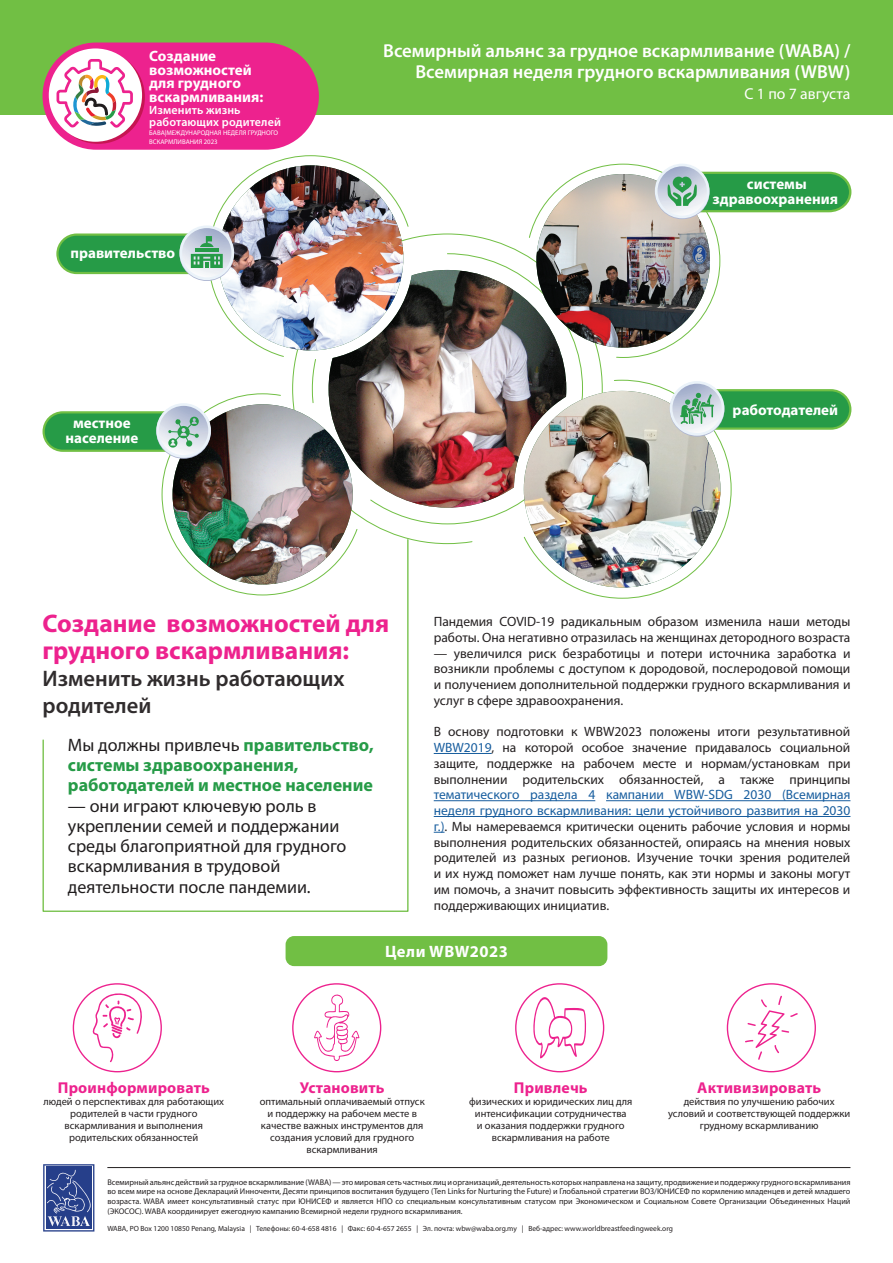
<style>
.page{position:relative;width:893px;height:1263px;background:#fff}
.page>*{position:absolute;margin:0;border:0;box-sizing:border-box;transform-origin:0 0}
.t1{font:700 25.5px/27px "Myriad Pro";color:#ed228e}
.t2{font:600 22.5px/27px "Myriad Pro";color:#302c2d}
.t3{font:600 18.75px/21.8px "Myriad Pro";color:#fff;text-align:right}
.t4{font:18px/20.2px "Myriad Pro";color:#201d1e}
.t5{font:700 18px/20.2px "Myriad Pro";color:#269b47}
.t6{font:700 16.5px "Myriad Pro";letter-spacing:.03em;color:#fff}
.t7{font:700 15.75px "Myriad Pro";letter-spacing:.01em;color:#ed228e}
.t8{font:15.75px "Myriad Pro";color:#fff}
.t9{font:700 15px/13.5px "Myriad Pro";color:#fff;text-align:center}
.t10{font:13.5px/15.8px "Myriad Pro";color:#231f20;text-align:justify}
.t11{font:600 12px/12px "Myriad Pro";letter-spacing:.01em;color:#fff}
.t12{font:10.5px/12px "Myriad Pro";color:#231f20;text-align:center}
.t13{font:8.25px/9.8px "Myriad Pro";color:#231f20;text-align:justify}
.t14{font:7.5px "Myriad Pro";color:#231f20}
.t15{font:6.75px/8.2px "Myriad Pro";color:#fff}
.s1{font-weight:400;color:#201d1e}
.s2{color:#175d9e}
</style>
<div class="page">
<svg style="left:409px;top:253px;width:174px;height:272px"></svg>
<div style="left:286px;top:936px;width:321px;height:30px;background:#71bf44;border-radius:9px"></div>
<div style="left:0;top:0;width:893px;height:115px;background:#71bf44"></div>
<svg style="left:43px;top:1164px;width:52px;height:68px"></svg>
<svg style="left:43px;top:1164px;width:51px;height:67px;background:#4d619f"></svg>
<svg style="left:92px;top:993px;width:52px;height:69px"></svg>
<svg style="left:533px;top:997px;width:53px;height:61px"></svg>
<svg style="left:314px;top:994px;width:45px;height:67px"></svg>
<svg style="left:745px;top:995px;width:53px;height:65px"></svg>
<hr style="left:434px;top:753px;width:58px;height:1px;background:#175d9e">
<hr style="left:434px;top:800px;width:161px;height:1px;background:#175d9e">
<hr style="left:606px;top:800px;width:244px;height:1px;background:#175d9e">
<hr style="left:434px;top:816px;width:416px;height:1px;background:#175d9e">
<svg style="left:42px;top:596px;width:367px;height:316px"></svg>
<hr style="left:107px;top:1167px;width:743px;height:1px;background:#231f20">
<svg style="left:523px;top:379px;width:209px;height:220px"></svg>
<img style="left:409px;top:270px;width:157px;height:238px">
<img style="left:524px;top:391px;width:196px;height:196px;border-radius:98px">
<svg style="left:56px;top:233px;width:162px;height:41px"></svg>
<div style="left:59px;top:236px;width:157px;height:36px;background:#269b47;border-radius:18px"></div>
<div style="left:43px;top:411px;width:161px;height:41px;background:#71bf44;border-radius:20px"></div>
<div style="left:45px;top:413px;width:157px;height:37px;background:#269b47;border-radius:18px"></div>
<svg style="left:156px;top:403px;width:55px;height:55px"></svg>
<img style="left:161px;top:155px;width:248px;height:441px">
<div style="left:670px;top:381px;width:54px;height:55px;background:#eaf2f9;border-radius:50%"></div>
<svg style="left:672px;top:384px;width:50px;height:49px"></svg>
<svg style="left:680px;top:389px;width:171px;height:41px;background:#54ad6a"></svg>
<img style="left:528px;top:163px;width:323px;height:195px">
<div style="left:43px;top:43px;width:276px;height:107px;background:#ed228e;border-radius:54px"></div>
<svg style="left:52px;top:51px;width:93px;height:93px"></svg>
<svg style="left:49px;top:48px;width:93px;height:94px;background:#fdf6fa"></svg>
<svg style="left:57px;top:59px;width:76px;height:69px;background:#e8c8d4"></svg>
<p class="t9" style="left:149px;top:49px;width:116px;text-align:left">Создание возможностей для грудного вскармливания:</p>
<p class="t11" style="left:149px;top:103px;width:133px">Изменить жизнь работающих родителей</p>
<p class="t15" style="left:149px;top:129px;width:130px">БABA|МЕЖДУНАРОДНАЯ НЕДЕЛЯ ГРУДНОГО<br>ВСКАРМЛИВАНИЯ 2023</p>
<p class="t9" style="left:70px;top:246px;width:106px">правительство</p>
<p class="t9" style="left:65px;top:415px;width:74px;line-height:15px">местное население</p>
<h3 class="t3" style="left:383px;top:39px;width:469px">Всемирный альянс за грудное вскармливание (WABA) /<br>Всемирная неделя грудного вскармливания (WBW)</h3>
<p class="t8" style="left:744px;top:84px;width:107px">С 1 по 7 августа</p>
<p class="t9" style="left:712px;top:176px;width:127px;line-height:15px">системы здравоохранения</p>
<p class="t9" style="left:733px;top:403px;width:107px">работодателей</p>
<h1 class="t1" style="left:43px;top:609px;width:348px">Создание возможностей для грудного вскармливания:</h1>
<h2 class="t2" style="left:43px;top:664px;width:304px">Изменить жизнь работающих родителей</h2>
<h3 class="t5" style="left:68px;top:734px;width:307px"><span class="s1">Мы должны привлечь</span> правительство, системы здравоохранения, работодателей и местное население</h3>
<h3 class="t4" style="left:68px;top:795px;width:280px">— они играют ключевую роль в укреплении семей и поддержании среды благоприятной для грудного вскармливания в трудовой деятельности после пандемии.</h3>
<p class="t10" style="left:434px;top:613px;width:418px">Пандемия COVID-19 радикальным образом изменила наши методы работы. Она негативно отразилась на женщинах детородного возраста</p>
<p class="t10" style="left:434px;top:645px;width:418px">— увеличился риск безработицы и потери источника заработка и возникли проблемы с доступом к дородовой, послеродовой помощи и получением дополнительной поддержки грудного вскармливания и услуг в сфере здравоохранения.</p>
<p class="t10" style="left:434px;top:724px;width:418px">В основу подготовки к WBW2023 положены итоги результативной <span class="s2">WBW2019</span>, на которой особое значение придавалось социальной защите, поддержке на рабочем месте и нормам/установкам при выполнении родительских обязанностей, а также принципы</p>
<p class="t10" style="left:434px;top:787px;width:418px"><span class="s2">тематического раздела 4 кампании WBW-SDG 2030 (Всемирная неделя грудного вскармливания: цели устойчивого развития на 2030 г.)</span>. Мы намереваемся критически оценить рабочие условия и нормы выполнения родительских обязанностей, опираясь на мнения новых родителей из разных регионов. Изучение точки зрения родителей и их нужд поможет нам лучше понять, как эти нормы и законы могут им помочь, а значит повысить эффективность защиты их интересов и поддерживающих инициатив.</p>
<p class="t6" style="left:385px;top:940px;width:124px">Цели WBW2023</p>
<p class="t7" style="left:58px;top:1077px;width:153px">Проинформировать</p>
<p class="t12" style="left:44px;top:1095px;width:182px">людей о перспективах для работающих родителей в части грудного вскармливания и выполнения родительских обязанностей</p>
<p class="t7" style="left:300px;top:1077px;width:86px">Установить</p>
<p class="t12" style="left:260px;top:1095px;width:167px">оптимальный оплачиваемый отпуск и поддержку на рабочем месте в качестве важных инструментов для создания условий для грудного вскармливания</p>
<p class="t7" style="left:514px;top:1077px;width:75px">Привлечь</p>
<p class="t12" style="left:469px;top:1095px;width:165px">физических и юридических лиц для интенсификации сотрудничества<br>и оказания поддержки грудного вскармливания на работе</p>
<p class="t7" style="left:697px;top:1077px;width:125px">Активизировать</p>
<p class="t12" style="left:668px;top:1095px;width:184px">действия по улучшению рабочих условий и соответствующей поддержки грудному вскармливанию</p>
<p class="t13" style="left:107px;top:1177px;width:745px">Всемирный альянс действий за грудное вскармливание (WABA) — это мировая сеть частных лиц и организаций, деятельность которых направлена на защиту, продвижение и поддержку грудного вскармливания во всем мире на основе Деклараций Инноченти, Десяти принципов воспитания будущего (Ten Links for Nurturing the Future) и Глобальной стратегии ВОЗ/ЮНИСЕФ по кормлению младенцев и детей младшего возраста. WABA имеет консультативный статус при ЮНИСЕФ и является НПО со специальным консультативным статусом при Экономическом и Социальном Совете Организации Объединенных Наций (ЭКОСОС). WABA координирует ежегодную кампанию Всемирной недели грудного вскармливания.</p>
<p class="t14" style="left:107px;top:1224px;width:567px">WABA, PO Box 1200 10850 Penang, Malaysia | Телефоны: 60-4-658 4816 | Факс: 60-4-657 2655 | Эл. почта: wbw@waba.org.my | Веб-адрес: www.worldbreastfeedingweek.org</p>
</div>
